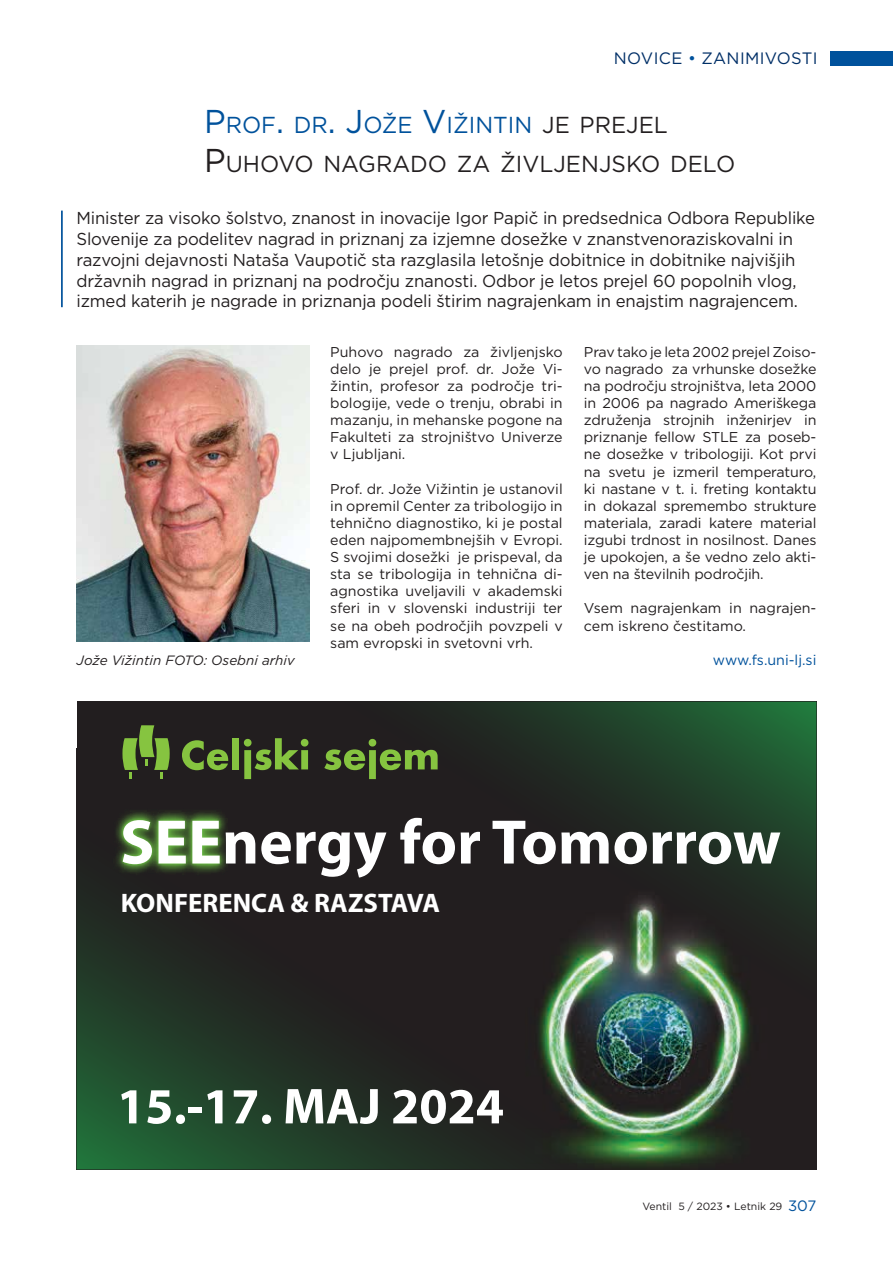
<style>
.page{position:relative;width:893px;height:1263px;background:#fff}
.page>*{position:absolute;margin:0;border:0;box-sizing:border-box;transform-origin:0 0}
.t1{font:700 63.45px "Myriad Pro";color:#fff}
.t2{font:700 50.85px "Myriad Pro";color:#fff}
.t3{font:700 26.85px "Myriad Pro";color:#fff}
.t4{font:23.1px/39.6px "Gotham";color:#231f20}
.t5{font:17.25px/20.7px "Gotham";letter-spacing:-.01em;color:#231f20}
.t6{font:16.5px "Gotham";letter-spacing:.02em;color:#002f67}
.t7{font:15px "Gotham";color:#00529c}
.t8{font:14.25px/17.1px "Gotham";color:#231f20;text-align:justify}
.t9{font:14.25px "Gotham";color:#00529c}
.t10{font:italic 13.5px "Gotham";color:#231f20}
.t11{font:10.5px "Gotham";color:#231f20}
.s1{color:#00529c}
.s2{font-size:33px;color:#00529c}
.s3{font-size:33px}
</style>
<div class="page">
<hr style="left:61px;top:211px;width:2px;height:96px;background:#00529c">
<img style="left:77px;top:345px;width:232px;height:296px">
<div style="left:831px;top:51px;width:62px;height:14px;background:#00529c"></div>
<div style="left:77px;top:702px;width:739px;height:208px;background:#221e1f"></div>
<img style="left:195px;top:758px;width:621px;height:411px">
<svg style="left:77px;top:898px;width:549px;height:271px;background:#243b29"></svg>
<svg style="left:229px;top:702px;width:587px;height:375px"></svg>
<svg style="left:122px;top:725px;width:48px;height:54px"></svg>
<svg style="left:182px;top:740px;width:46px;height:30px"></svg>
<div style="left:232px;top:738px;width:7px;height:31px;background:#86c440"></div>
<svg style="left:244px;top:738px;width:64px;height:41px"></svg>
<svg style="left:324px;top:739px;width:114px;height:40px"></svg>
<img style="left:101px;top:789px;width:140px;height:111px">
<p class="t6" style="left:614px;top:48px;width:205px">NOVICE <span class="s1">•</span> ZANIMIVOSTI</p>
<h3 class="t4" style="left:204px;top:104px;width:533px"><span class="s2">P</span><span class="s1">ROF</span><span class="s2">.</span> <span class="s1">DR</span><span class="s2">. J</span><span class="s1">OŽE</span> <span class="s2">V</span><span class="s1">IŽINTIN</span> JE PREJEL<br><span class="s3">P</span>UHOVO NAGRADO ZA ŽIVLJENJSKO DELO</h3>
<p class="t5" style="left:77px;top:208px;width:740px">Minister za visoko šolstvo, znanost in inovacije Igor Papič in predsednica Odbora Republike Slovenije za podelitev nagrad in priznanj za izjemne dosežke v znanstvenoraziskovalni in razvojni dejavnosti Nataša Vaupotič sta razglasila letošnje dobitnice in dobitnike najvišjih državnih nagrad in priznanj na področju znanosti. Odbor je letos prejel 60 popolnih vlog, izmed katerih je nagrade in priznanja podeli štirim nagrajenkam in enajstim nagrajencem.</p>
<p class="t10" style="left:77px;top:651px;width:220px">Jože Vižintin FOTO: Osebni arhiv</p>
<p class="t8" style="left:330px;top:343px;width:234px">Puhovo nagrado za življenjsko delo je prejel prof. dr. Jože Vi&shy;žintin, profesor za področje tri&shy;bologije, vede o trenju, obrabi in mazanju, in mehanske pogone na Fakulteti za strojništvo Univerze v Ljubljani.</p>
<p class="t8" style="left:330px;top:480px;width:234px">Prof. dr. Jože Vižintin je ustanovil in opremil Center za tribologijo in tehnično diagnostiko, ki je postal eden najpomembnejših v Evropi.<br>S svojimi dosežki je prispeval, da sta se tribologija in tehnična di&shy;agnostika uveljavili v akademski sferi in v slovenski industriji ter se na obeh področjih povzpeli v sam evropski in svetovni vrh.</p>
<p class="t8" style="left:584px;top:343px;width:234px">Prav tako je leta 2002 prejel Zoiso&shy;vo nagrado za vrhunske dosežke na področju strojništva, leta 2000 in 2006 pa nagrado Ameriškega združenja strojnih inženirjev in priznanje fellow STLE za poseb&shy;ne dosežke v tribologiji. Kot prvi na svetu je izmeril temperaturo, ki nastane v t. i. freting kontaktu in dokazal spremembo strukture materiala, zaradi katere material izgubi trdnost in nosilnost. Danes je upokojen, a še vedno zelo akti&shy;ven na številnih področjih.</p>
<p class="t8" style="left:584px;top:599px;width:234px">Vsem nagrajenkam in nagrajen&shy;cem iskreno čestitamo.</p>
<p class="t9" style="left:713px;top:650px;width:105px">www.fs.uni-lj.si</p>
<h1 class="t1" style="left:120px;top:801px;width:662px">SEEnergy for Tomorrow</h1>
<h3 class="t3" style="left:121px;top:885px;width:321px">KONFERENCA &amp; RAZSTAVA</h3>
<h2 class="t2" style="left:117px;top:1073px;width:389px">15.-17. MAJ 2024</h2>
<p class="t7" style="left:788px;top:1196px;width:30px">307</p>
<p class="t11" style="left:642px;top:1199px;width:141px">Ventil 5 / 2023 • Letnik 29</p>
</div>
